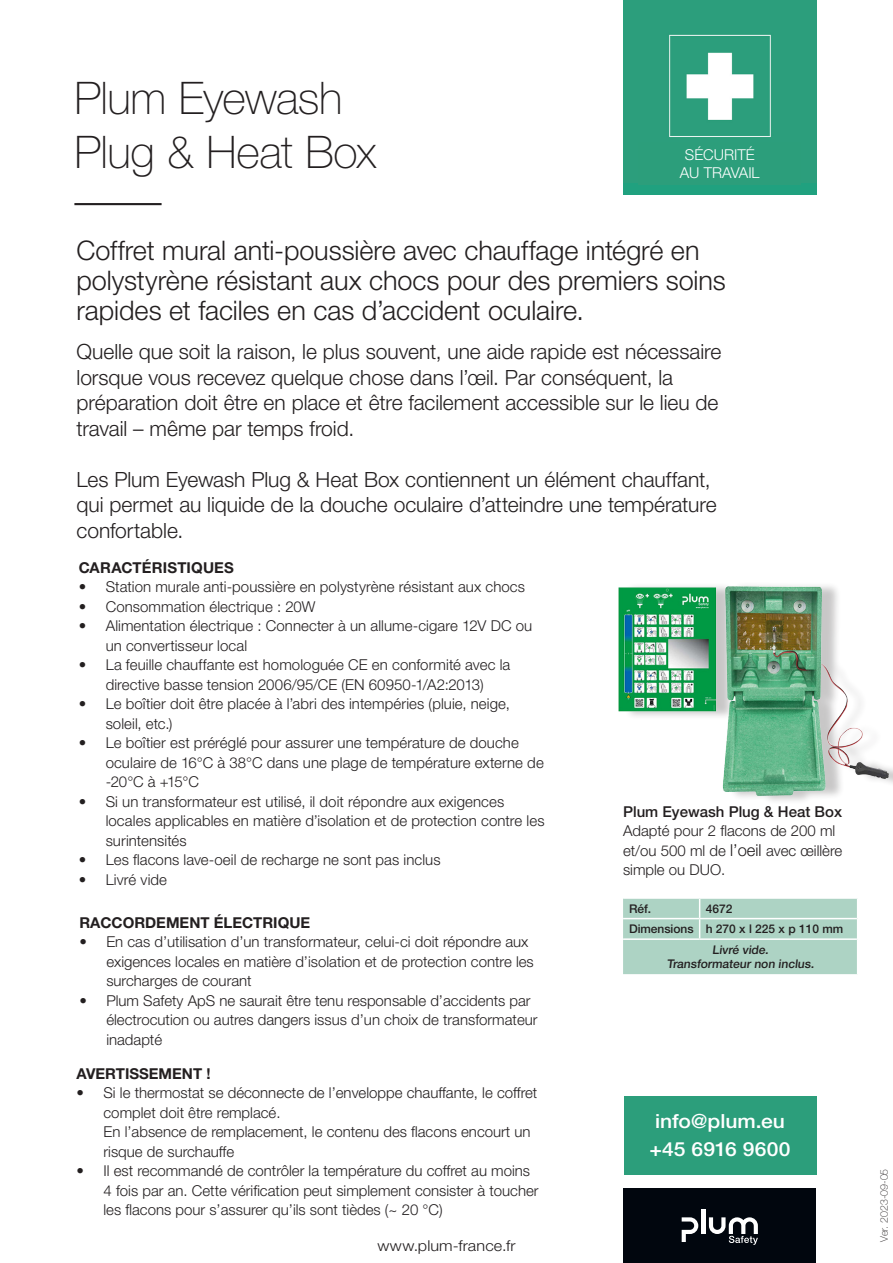
<style>
.page{position:relative;width:893px;height:1263px;background:#fff}
.page>*{position:absolute;margin:0;border:0;box-sizing:border-box;transform-origin:0 0}
.t1{font:100 45px "Helvetica Neue LT Std";letter-spacing:-.015em;color:#231f20}
.t2{font:300 27px/30px "Helvetica Neue LT Std";letter-spacing:-.005em;color:#231f20}
.t3{font:300 21px/25.5px "Helvetica Neue LT Std";color:#231f20}
.t4{font:500 19.5px "Helvetica Neue LT Std";color:#fff;scale:1.08 1}
.t5{font:300 15px/19.5px "Helvetica Neue LT Std";color:#231f20}
.t6{font:700 15px "Helvetica Neue LT Std";color:#231f20}
.t7{font:500 15px "Helvetica Neue LT Std";color:#231f20}
.t8{font:300 15px "Helvetica Neue LT Std";color:#231f20;scale:1.08 1}
.t9{font:300 15px "Helvetica Neue LT Std";color:#fff}
.t10{font:500 12px "Helvetica Neue LT Std";color:#231f20}
.t11{font:100 10.5px "Helvetica Neue LT Std";color:#231f20}
.s1{font-size:16.5px;color:#221e1f}
</style>
<div class="page">
<div style="left:623px;top:1188px;width:193px;height:75px;background:#01060e"></div>
<div style="left:701px;top:1209px;width:5px;height:25px;background:#fff"></div>
<svg style="left:682px;top:1217px;width:16px;height:25px"></svg>
<svg style="left:709px;top:1217px;width:49px;height:28px"></svg>
<div style="left:623px;top:0;width:193px;height:195px;background:#20a17f"></div>
<img style="left:624px;top:0;width:192px;height:182px">
<img style="left:618px;top:585px;width:275px;height:216px">
<div style="left:638px;top:142px;width:163px;height:43px;background:#2c9e7b"></div>
<div style="left:624px;top:1096px;width:192px;height:78px;background:#2c9e7b"></div>
<hr style="left:74px;top:203px;width:88px;height:2px;background:#231f20">
<svg style="left:623px;top:898px;width:235px;height:76px;background:#b1d5c7"></svg>
<hr style="left:857px;top:939px;width:1px;height:35px;background:#fff">
<p class="t1" style="left:74px;top:72px;width:270px">Plum Eyewash</p>
<p class="t1" style="left:74px;top:126px;width:304px">Plug &amp; Heat Box</p>
<p class="t9" style="left:685px;top:146px;width:71px">SÉCURITÉ</p>
<p class="t9" style="left:680px;top:164px;width:81px">AU TRAVAIL</p>
<p class="t2" style="left:77px;top:234px;width:624px">Coffret mural anti-poussière avec chauffage intégré en</p>
<p class="t2" style="left:77px;top:264px;width:651px">polystyrène résistant aux chocs pour des premiers soins rapides et faciles en cas d’accident oculaire.</p>
<p class="t3" style="left:77px;top:339px;width:646px">Quelle que soit la raison, le plus souvent, une aide rapide est nécessaire lorsque vous recevez quelque chose dans l’œil. Par conséquent, la</p>
<p class="t3" style="left:77px;top:390px;width:643px">préparation doit être en place et être facilement accessible sur le lieu de travail – même par temps froid.</p>
<p class="t3" style="left:77px;top:466px;width:636px">Les Plum Eyewash Plug &amp; Heat Box contiennent un élément chauffant,</p>
<p class="t3" style="left:77px;top:492px;width:642px">qui permet au liquide de la douche oculaire d’atteindre une température confortable.</p>
<p class="t6" style="left:79px;top:558px;width:157px">CARACTÉRISTIQUES</p>
<p class="t5" style="left:79px;top:577px;width:448px">• Station murale anti-poussière en polystyrène résistant aux chocs</p>
<p class="t5" style="left:79px;top:596px;width:238px">• Consommation électrique : 20W</p>
<p class="t5" style="left:106px;top:616px;width:428px;text-indent:-27px">• Alimentation électrique : Connecter à un allume-cigare 12V DC ou un convertisseur local</p>
<p class="t5" style="left:79px;top:655px;width:433px;text-align:center">• La feuille chauffante est homologuée CE en conformité avec la directive basse tension 2006/95/CE (EN 60950-1/A2:2013)</p>
<p class="t5" style="left:106px;top:694px;width:406px;text-indent:-27px">• Le boîtier doit être placée à l’abri des intempéries (pluie, neige, soleil, etc.)</p>
<p class="t5" style="left:106px;top:733px;width:440px;text-indent:-27px">• Le boîtier est préréglé pour assurer une température de douche oculaire de 16°C à 38°C dans une plage de température externe de -20°C à +15°C</p>
<p class="t5" style="left:106px;top:791px;width:440px;text-indent:-27px">• Si un transformateur est utilisé, il doit répondre aux exigences locales applicables en matière d’isolation et de protection contre les surintensités</p>
<p class="t5" style="left:79px;top:850px;width:363px">• Les flacons lave-oeil de recharge ne sont pas inclus</p>
<p class="t5" style="left:79px;top:869px;width:90px">• Livré vide</p>
<p class="t6" style="left:79px;top:913px;width:232px">RACCORDEMENT ÉLECTRIQUE</p>
<p class="t5" style="left:106px;top:932px;width:429px;text-indent:-27px">• En cas d’utilisation d’un transformateur, celui-ci doit répondre aux exigences locales en matière d’isolation et de protection contre les surcharges de courant</p>
<p class="t5" style="left:106px;top:990px;width:433px;text-indent:-27px">• Plum Safety ApS ne saurait être tenu responsable d’accidents par électrocution ou autres dangers issus d’un choix de transformateur inadapté</p>
<p class="t6" style="left:77px;top:1064px;width:136px">AVERTISSEMENT !</p>
<p class="t5" style="left:104px;top:1083px;width:435px;text-indent:-27px">• Si le thermostat se déconnecte de l’enveloppe chauffante, le coffret complet doit être remplacé.<br>En l’absence de remplacement, le contenu des flacons encourt un risque de surchauffe</p>
<p class="t5" style="left:104px;top:1161px;width:437px;text-indent:-27px">• Il est recommandé de contrôler la température du coffret au moins<br>4 fois par an. Cette vérification peut simplement consister à toucher les flacons pour s’assurer qu’ils sont tièdes (~ 20 °C)</p>
<p class="t8" style="left:377px;top:1237px;width:129px">www.plum-france.fr</p>
<p class="t7" style="left:623px;top:802px;width:220px">Plum Eyewash Plug &amp; Heat Box</p>
<p class="t5" style="left:623px;top:821px;width:221px">Adapté pour 2 flacons de 200 ml et/ou 500 ml de <span class="s1">l’oeil</span> avec œillère simple ou DUO.</p>
<p class="t10" style="left:629px;top:901px;width:24px">Réf.</p>
<p class="t10" style="left:706px;top:901px;width:28px">4672</p>
<p class="t10" style="left:629px;top:922px;width:66px">Dimensions</p>
<p class="t10" style="left:706px;top:922px;width:139px">h 270 x l 225 x p 110 mm</p>
<p class="t10" style="left:712px;top:942px;width:60px">Livré vide.</p>
<p class="t10" style="left:667px;top:957px;width:151px">Transformateur non inclus.</p>
<p class="t4" style="left:655px;top:1109px;width:122px">info@plum.eu</p>
<p class="t4" style="left:649px;top:1138px;width:132px">+45 6916 9600</p>
<p class="t11" style="left:878px;top:1242px;width:74px;rotate:-90deg">Ver. 2023-09-05</p>
</div>
